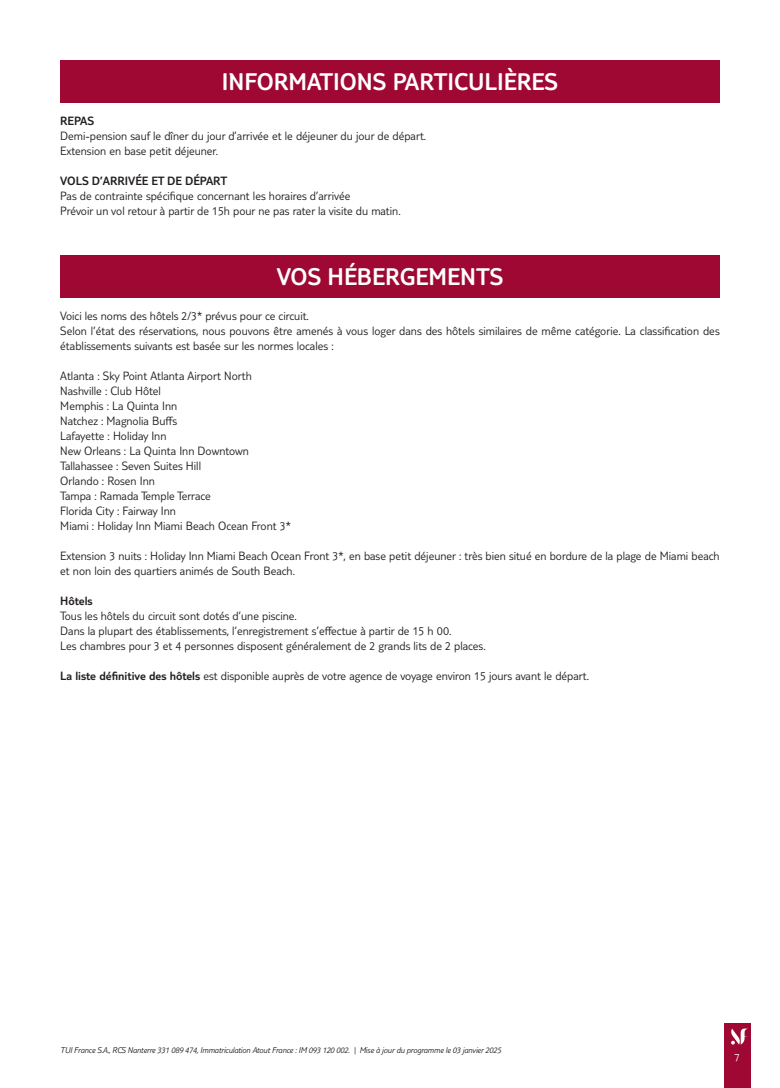
<style>
.page{position:relative;width:780px;height:1088px;background:#fff}
.page>*{position:absolute;margin:0;border:0;box-sizing:border-box;transform-origin:0 0}
.t1{font:300 25px "TUI Type";color:#fff}
.t2{font:300 12.5px/15px "TUI Type";color:#231f20}
.t3{font:300 12.5px "TUI Type";color:#231f20}
.t4{font:300 11.25px "TUI Type";color:#fff}
.t5{font:italic 300 8.75px "TUI Type";letter-spacing:-.02em;color:#231f20}
.s1{font-style:inherit}
</style>
<div class="page">
<div style="left:724px;top:1023px;width:26px;height:65px;background:#9e0832"></div>
<svg style="left:731px;top:1028px;width:17px;height:16px"></svg>
<div style="left:60px;top:60px;width:659px;height:43px;background:#9e0832"></div>
<div style="left:60px;top:255px;width:659px;height:43px;background:#9e0832"></div>
<h1 class="t1" style="left:222px;top:67px;width:337px">INFORMATIONS PARTICULIÈRES</h1>
<p class="t3" style="left:60px;top:113px;width:35px">REPAS</p>
<p class="t2" style="left:60px;top:128px;width:367px">Demi-pension sauf le dîner du jour d’arrivée et le déjeuner du jour de départ.<br>Extension en base petit déjeuner.</p>
<p class="t3" style="left:60px;top:173px;width:168px">VOLS D’ARRIVÉE ET DE DÉPART</p>
<p class="t2" style="left:60px;top:188px;width:342px">Pas de contrainte spécifique concernant les horaires d’arrivée<br>Prévoir un vol retour à partir de 15h pour ne pas rater la visite du matin.</p>
<h1 class="t1" style="left:277px;top:262px;width:228px">VOS HÉBERGEMENTS</h1>
<p class="t2" style="left:60px;top:308px;width:661px">Voici les noms des hôtels 2/3* prévus pour ce circuit.<br>Selon l’état des réservations, nous pouvons être amenés à vous loger dans des hôtels similaires de même catégorie. La classification des établissements suivants est basée sur les normes locales :</p>
<p class="t2" style="left:60px;top:368px;width:232px">Atlanta : Sky Point Atlanta Airport North<br>Nashville : Club Hôtel<br>Memphis : La Quinta Inn<br>Natchez : Magnolia Buffs<br>Lafayette : Holiday Inn<br>New Orleans : La Quinta Inn Downtown<br>Tallahassee : Seven Suites Hill<br>Orlando : Rosen Inn<br>Tampa : Ramada Temple Terrace<br>Florida City : Fairway Inn<br>Miami : Holiday Inn Miami Beach Ocean Front 3*</p>
<p class="t2" style="left:60px;top:548px;width:661px">Extension 3 nuits : Holiday Inn Miami Beach Ocean Front 3*, en base petit déjeuner : très bien situé en bordure de la plage de Miami beach et non loin des quartiers animés de South Beach.</p>
<p class="t3" style="left:60px;top:594px;width:34px">Hôtels</p>
<p class="t2" style="left:60px;top:608px;width:427px">Tous les hôtels du circuit sont dotés d’une piscine.<br>Dans la plupart des établissements, l’enregistrement s’effectue à partir de 15 h 00.<br>Les chambres pour 3 et 4 personnes disposent généralement de 2 grands lits de 2 places.</p>
<p class="t2" style="left:60px;top:668px;width:530px"><span class="s1">La liste définitive des hôtels</span> est disponible auprès de votre agence de voyage environ 15 jours avant le départ.</p>
<p class="t5" style="left:60px;top:1045px;width:442px">TUI France S.A., RCS Nanterre 331 089 474, Immatriculation Atout France : IM 093 120 002. | Mise à jour du programme le 03 janvier 2025</p>
<p class="t4" style="left:734px;top:1050px;width:7px">7</p>
</div>
